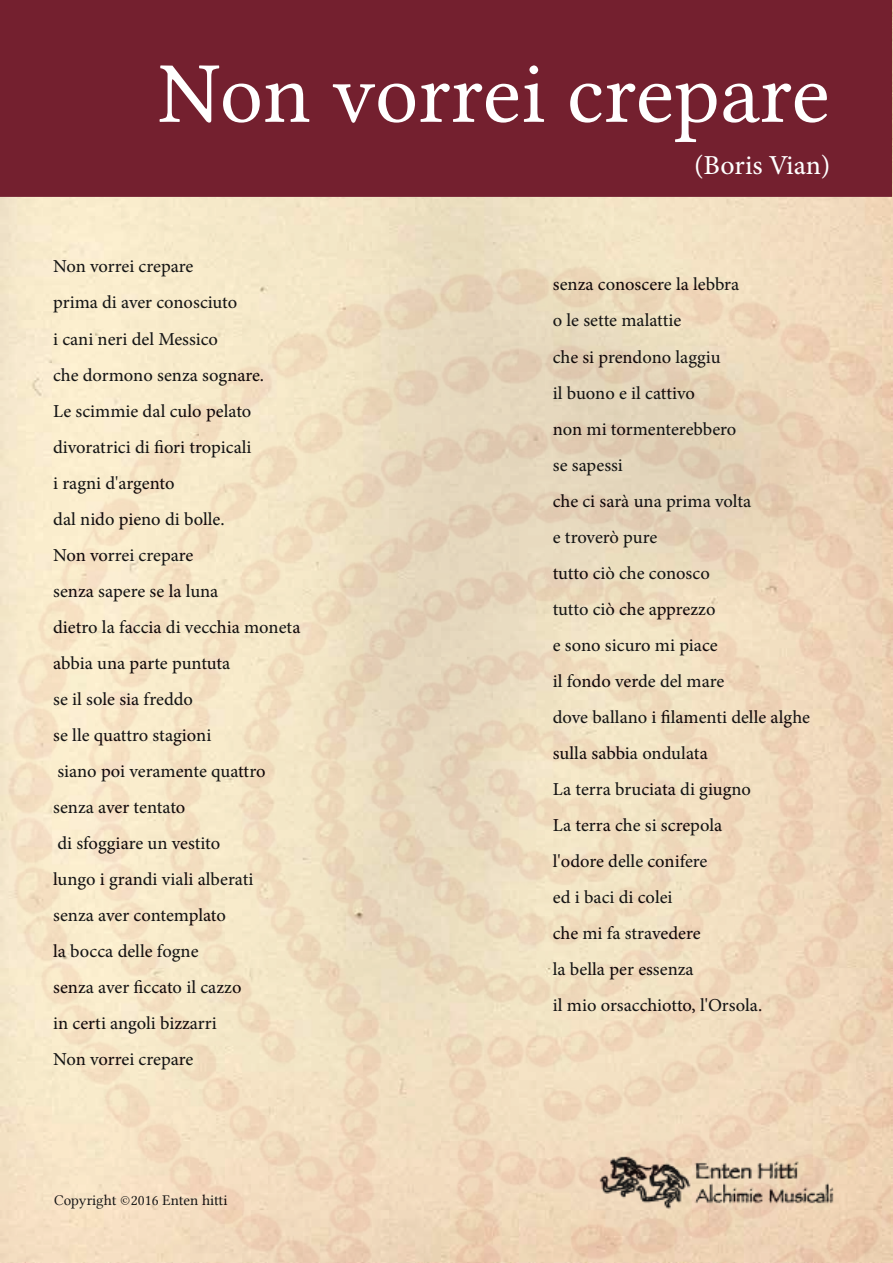
<style>
.page{position:relative;width:893px;height:1263px;background:#fff}
.page>*{position:absolute;margin:0;border:0;box-sizing:border-box;transform-origin:0 0}
.t1{font:87px "Lin Libertine";color:#fff}
.t2{font:27px "Adobe Hebrew";letter-spacing:-.005em;color:#fff}
.t3{font:18px/36px "Adobe Hebrew";color:#000}
.t4{font:15px "Lin Libertine";color:#000}
</style>
<div class="page">
<div style="left:1px;top:1px;width:891px;height:196px;background:#74202f"></div>
<img style="left:1px;top:197px;width:892px;height:1066px">
<h1 class="t1" style="left:159px;top:44px;width:673px">Non vorrei crepare</h1>
<p class="t3" style="left:53px;top:249px;width:249px">Non vorrei crepare<br>prima di aver conosciuto<br>i cani neri del Messico<br>che dormono senza sognare.<br>Le scimmie dal culo pelato divoratrici di fiori tropicali<br>i ragni 'd argento<br>dal nido pieno di bolle.<br>Non vorrei crepare<br>senza sapere se la luna<br>dietro la faccia di vecchia moneta abbia una parte puntuta<br>se il sole sia freddo<br>se lle quattro stagioni<br>siano poi veramente quattro senza aver tentato<br>di sfoggiare un vestito<br>lungo i grandi viali alberati<br>senza aver contemplato<br>la bocca delle fogne<br>senza aver ficcato il cazzo<br>in certi angoli bizzarri<br>Non vorrei crepare</p>
<p class="t4" style="left:54px;top:1191px;width:175px">Copyright ©2016 Enten hitti</p>
<h2 class="t2" style="left:694px;top:149px;width:138px">(Boris Vian(</h2>
<p class="t3" style="left:553px;top:267px;width:259px">senza conoscere la lebbra<br>leo sette malattie<br>che si prendono laggiu<br>il buono ile cattivo<br>non mi tormenterebbero<br>se sapessi<br>che ci sarà una prima volta<br>e troverò pure<br>tutto ciò che conosco<br>tutto ciò che apprezzo<br>e sono sicuro mi piace<br>il fondo verde del mare<br>dove ballano i filamenti delle alghe sulla sabbia ondulata<br>La terra bruciata di giugno<br>La terra che si screpola<br>'l odore delle conifere<br>ed i baci di colei<br>che mi fa stravedere<br>la bella per essenza<br>il mio orsacchiotto 'l, Orsola.</p>
</div>
